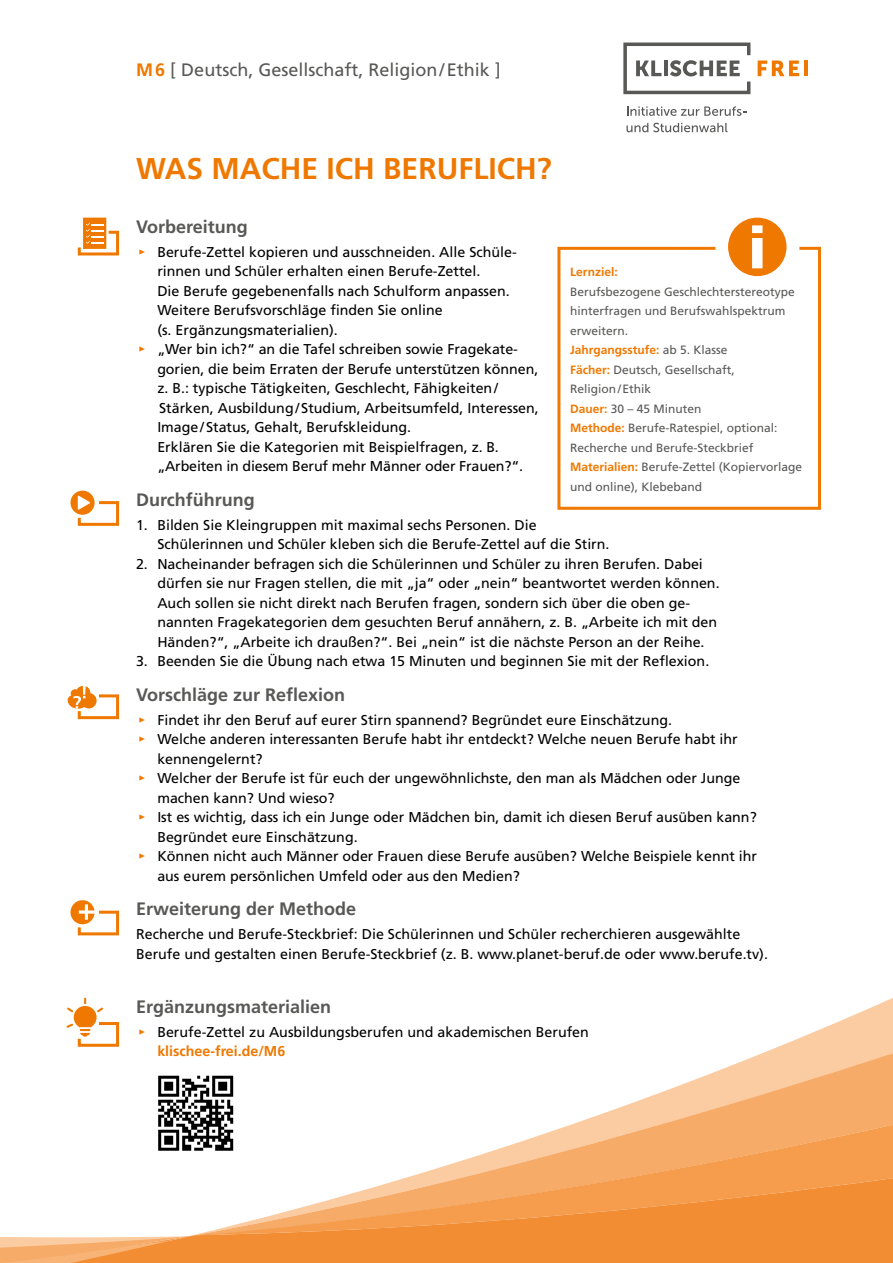
<style>
.page{position:relative;width:893px;height:1263px;background:#fff}
.page>*{position:absolute;margin:0;border:0;box-sizing:border-box;transform-origin:0 0}
.t1{font:700 30px "Frutiger";color:#ef7800}
.t2{font:700 18px "Frutiger";color:#585857}
.t3{font:18px "Frutiger";color:#585857}
.t4{font:14.25px/19.5px "Frutiger";color:#000}
.t5{font:12px/19.5px "Frutiger";color:#585857}
.t6{font:700 12px "Frutiger";color:#ef7800}
.s1{font-weight:700;color:#ef7800}
.s2{font-family:"Meta Pro Norm";color:#ef7800}
</style>
<div class="page">
<svg style="left:206px;top:1009px;width:687px;height:94px"></svg>
<svg style="left:1px;top:1103px;width:892px;height:160px"></svg>
<svg style="left:758px;top:61px;width:41px;height:15px"></svg>
<hr style="left:804px;top:61px;width:4px;height:15px;background:#ef7800">
<svg style="left:623px;top:43px;width:127px;height:51px"></svg>
<svg style="left:627px;top:106px;width:120px;height:10px"></svg>
<svg style="left:626px;top:123px;width:101px;height:9px"></svg>
<svg style="left:557px;top:245px;width:264px;height:265px"></svg>
<div style="left:83px;top:218px;width:23px;height:31px;background:#ef7800"></div>
<svg style="left:78px;top:223px;width:41px;height:32px"></svg>
<div style="left:70px;top:491px;width:25px;height:24px;background:#ef7800;border-radius:50%"></div>
<svg style="left:76px;top:496px;width:44px;height:30px"></svg>
<svg style="left:68px;top:686px;width:52px;height:34px"></svg>
<div style="left:70px;top:900px;width:25px;height:24px;background:#ef7800;border-radius:50%"></div>
<svg style="left:76px;top:904px;width:44px;height:32px"></svg>
<svg style="left:66px;top:998px;width:54px;height:49px"></svg>
<div style="left:728px;top:218px;width:58px;height:58px;background:#ef7800;border-radius:50%"></div>
<svg style="left:752px;top:225px;width:10px;height:43px"></svg>
<svg style="left:158px;top:1076px;width:75px;height:75px"></svg>
<p class="t3" style="left:136px;top:59px;width:366px"><span class="s1">M6</span> [ Deutsch, Gesellschaft, Religion/Ethik ]</p>
<h1 class="t1" style="left:136px;top:151px;width:417px">WAS MACHE ICH BERUFLICH?</h1>
<p class="t2" style="left:136px;top:216px;width:113px">Vorbereitung</p>
<p class="t4" style="left:138px;top:242px;width:380px"><span class="s2">▸</span> Berufe-Zettel kopieren und ausschneiden. Alle Schüle-</p>
<p class="t4" style="left:157px;top:261px;width:325px">rinnen und Schüler erhalten einen Berufe-Zettel.</p>
<p class="t4" style="left:157px;top:281px;width:354px">Die Berufe gegebenenfalls nach Schulform anpassen.</p>
<p class="t4" style="left:157px;top:300px;width:287px">Weitere Berufsvorschläge finden Sie online</p>
<p class="t4" style="left:157px;top:320px;width:182px">(s. Ergänzungsmaterialien).</p>
<p class="t4" style="left:138px;top:339px;width:381px"><span class="s2">▸</span> „Wer bin ich?“ an die Tafel schreiben sowie Fragekate-</p>
<p class="t4" style="left:157px;top:359px;width:382px">gorien, die beim Erraten der Berufe unterstützen können,</p>
<p class="t4" style="left:157px;top:378px;width:342px">z. B.: typische Tätigkeiten, Geschlecht, Fähigkeiten/</p>
<p class="t4" style="left:159px;top:398px;width:381px">Stärken, Ausbildung/Studium, Arbeitsumfeld, Interessen,</p>
<p class="t4" style="left:157px;top:417px;width:255px">Image/Status, Gehalt, Berufskleidung.</p>
<p class="t4" style="left:157px;top:437px;width:343px">Erklären Sie die Kategorien mit Beispielfragen, z. B.</p>
<p class="t4" style="left:157px;top:456px;width:367px">„Arbeiten in diesem Beruf mehr Männer oder Frauen?“.</p>
<p class="t2" style="left:136px;top:489px;width:120px">Durchführung</p>
<p class="t4" style="left:157px;top:515px;width:454px;text-indent:-21px">1. Bilden Sie Kleingruppen mit maximal sechs Personen. Die<br>Schülerinnen und Schüler kleben sich die Berufe-Zettel auf die Stirn.</p>
<p class="t4" style="left:157px;top:554px;width:564px;text-indent:-21px">2. Nacheinander befragen sich die Schülerinnen und Schüler zu ihren Berufen. Dabei dürfen sie nur Fragen stellen, die mit „ja“ oder „nein“ beantwortet werden können.<br>Auch sollen sie nicht direkt nach Berufen fragen, sondern sich über die oben ge&shy;nannten Fragekategorien dem gesuchten Beruf annähern, z. B. „Arbeite ich mit den Händen?“, „Arbeite ich draußen?“. Bei „nein“ ist die nächste Person an der Reihe.</p>
<p class="t4" style="left:136px;top:651px;width:575px">3. Beenden Sie die Übung nach etwa 15 Minuten und beginnen Sie mit der Reflexion.</p>
<p class="t6" style="left:570px;top:265px;width:49px">Lernziel:</p>
<p class="t5" style="left:570px;top:282px;width:234px">Berufsbezogene Geschlechterstereotype hinterfragen und Berufswahlspektrum erweitern.<br><span class="s1">Jahrgangsstufe:</span> ab 5. Klasse<br><span class="s1">Fächer:</span> Deutsch, Gesellschaft,<br>Religion/Ethik<br><span class="s1">Dauer:</span> 30 – 45 Minuten<br><span class="s1">Methode:</span> Berufe-Ratespiel, optional:<br>Recherche und Berufe-Steckbrief<br><span class="s1">Materialien:</span> Berufe-Zettel (Kopiervorlage und online), Klebeband</p>
<p class="t2" style="left:136px;top:684px;width:211px">Vorschläge zur Reflexion</p>
<p class="t4" style="left:138px;top:710px;width:535px"><span class="s2">▸</span> Findet ihr den Beruf auf eurer Stirn spannend? Begründet eure Einschätzung.</p>
<p class="t4" style="left:138px;top:729px;width:601px"><span class="s2">▸</span> Welche anderen interessanten Berufe habt ihr entdeckt? Welche neuen Berufe habt ihr</p>
<p class="t4" style="left:157px;top:749px;width:107px">kennengelernt?</p>
<p class="t4" style="left:138px;top:768px;width:604px"><span class="s2">▸</span> Welcher der Berufe ist für euch der ungewöhnlichste, den man als Mädchen oder Junge</p>
<p class="t4" style="left:157px;top:788px;width:179px">machen kann? Und wieso?</p>
<p class="t4" style="left:138px;top:807px;width:620px"><span class="s2">▸</span> Ist es wichtig, dass ich ein Junge oder Mädchen bin, damit ich diesen Beruf ausüben kann?</p>
<p class="t4" style="left:157px;top:827px;width:202px">Begründet eure Einschätzung.</p>
<p class="t4" style="left:138px;top:846px;width:620px"><span class="s2">▸</span> Können nicht auch Männer oder Frauen diese Berufe ausüben? Welche Beispiele kennt ihr</p>
<p class="t4" style="left:157px;top:866px;width:364px">aus eurem persönlichen Umfeld oder aus den Medien?</p>
<p class="t2" style="left:136px;top:898px;width:222px">Erweiterung der Methode</p>
<p class="t4" style="left:136px;top:924px;width:633px">Recherche und Berufe-Steckbrief: Die Schülerinnen und Schüler recherchieren ausgewählte<br>Berufe und gestalten einen Berufe-Steckbrief (z. B. www.planet-beruf.de oder www.berufe.tv).</p>
<p class="t2" style="left:136px;top:996px;width:197px">Ergänzungsmaterialien</p>
<p class="t4" style="left:157px;top:1022px;width:433px;text-indent:-19px"><span class="s2">▸</span> Berufe-Zettel zu Ausbildungsberufen und akademischen Berufen <span class="s1">klischee-frei.de/M6</span></p>
</div>
